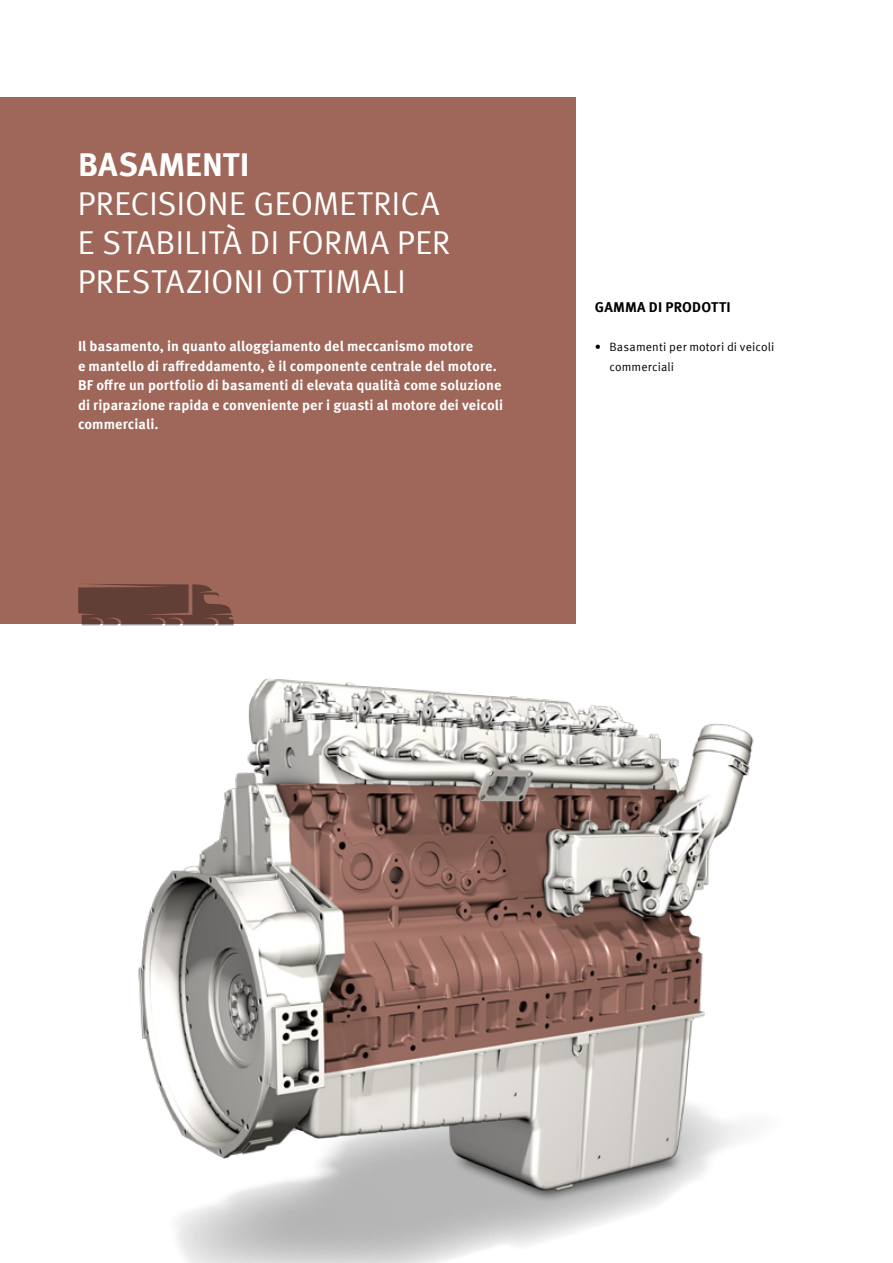
<style>
.page{position:relative;width:893px;height:1263px;background:#fff}
.page>*{position:absolute;margin:0;border:0;box-sizing:border-box;transform-origin:0 0}
.t1{font:33px/39px "Meta Offc Pro Norm";letter-spacing:-.005em;color:#fff}
.t2{font:700 33px "Meta Offc Pro";color:#fff}
.t3{font:700 14.25px/19.5px "Meta Offc Pro";letter-spacing:.005em;color:#fff}
.t4{font:700 14.25px "Meta Offc Pro";letter-spacing:.01em;color:#000}
.t5{font:12px/19.5px "Meta Offc Pro Norm";letter-spacing:.01em;color:#000}
</style>
<div class="page">
<div style="left:0;top:97px;width:576px;height:527px;background:#9f6759"></div>
<svg style="left:78px;top:583px;width:156px;height:41px"></svg>
<img style="left:81px;top:624px;width:673px;height:639px">
<h1 class="t2" style="left:78px;top:138px;width:173px">BASAMENTI</h1>
<h1 class="t1" style="left:78px;top:181px;width:374px">PRECISIONE GEOMETRICA<br>E STABILITÀ DI FORMA PER<br>PRESTAZIONI OTTIMALI</h1>
<p class="t3" style="left:78px;top:335px;width:427px">Il basamento, in quanto alloggiamento del meccanismo motore<br>e mantello di raffreddamento, è il componente centrale del motore.<br>BF offre un portfolio di basamenti di elevata qualità come soluzione di riparazione rapida e conveniente per i guasti al motore dei veicoli commerciali.</p>
<p class="t4" style="left:595px;top:296px;width:138px">GAMMA DI PRODOTTI</p>
<p class="t5" style="left:609px;top:336px;width:167px;text-indent:-15px">• Basamenti per motori di veicoli commerciali</p>
</div>
